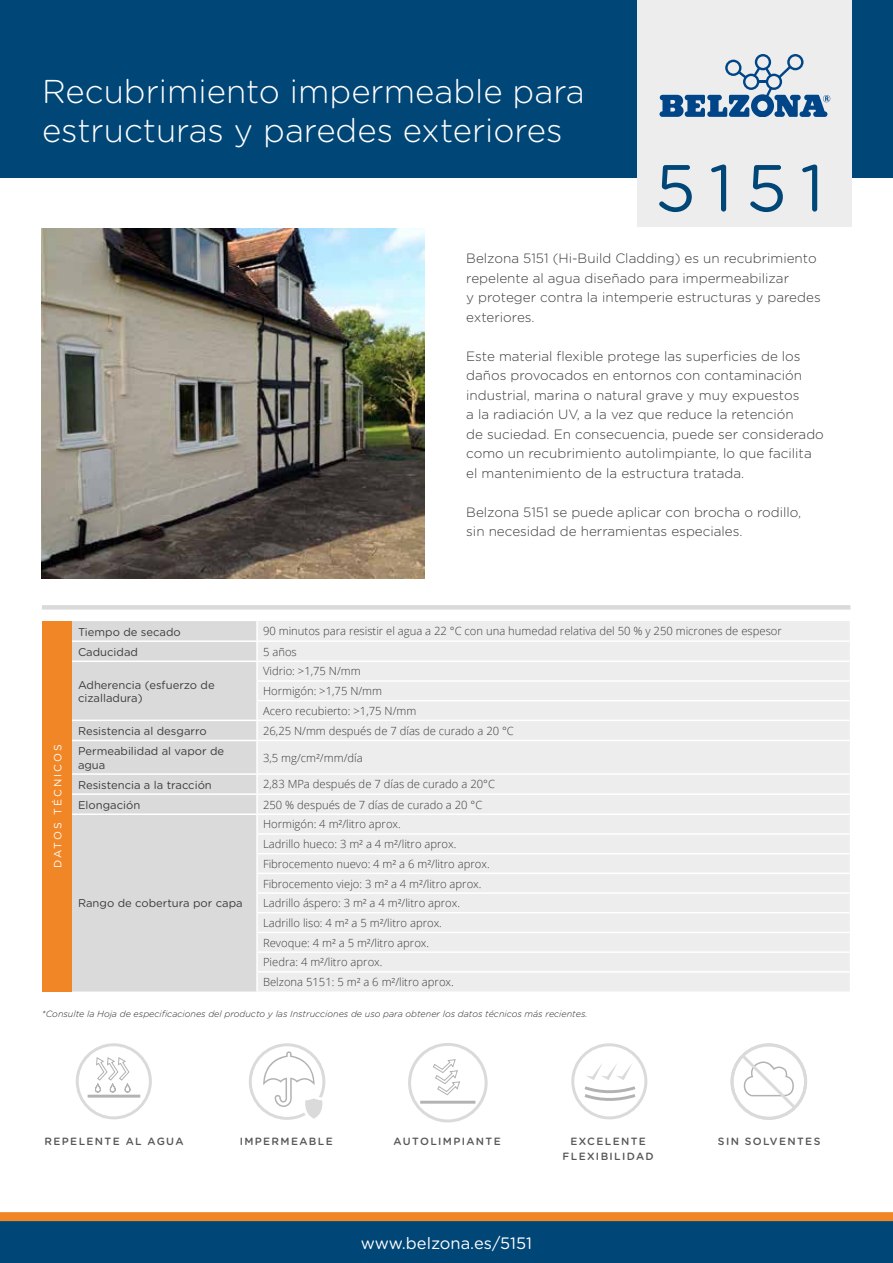
<style>
.page{position:relative;width:893px;height:1263px;background:#fff}
.page>*{position:absolute;margin:0;border:0;box-sizing:border-box;transform-origin:0 0}
.t1{font:66px "Gotham Rounded";color:#004676}
.t2{font:300 33px/39.6px "Gotham Rounded";color:#fff}
.t3{font:16.5px "Gotham Rounded";color:#fff}
.t4{font:300 13.5px/19.5px "Gotham Rounded";color:#3c3c3b}
.t5{font:300 11.25px/19.6px "Open Sans";color:#3c3c3b}
.t6{font:11.25px/13.5px "Gotham Rounded";color:#3c3c3b}
.t7{font:500 10.5px/14.9px "Gotham Rounded";letter-spacing:.13em;color:#575756;text-align:center}
.t8{font:10.5px "Gotham Rounded";letter-spacing:.195em;color:#fff}
.t9{font:italic 300 9px "Gotham Rounded";color:#282827}
</style>
<div class="page">
<div style="left:0;top:0;width:893px;height:178px;background:#004676"></div>
<div style="left:0;top:1220px;width:893px;height:43px;background:#004676"></div>
<img style="left:41px;top:228px;width:383px;height:350px">
<div style="left:42px;top:605px;width:808px;height:5px;background:#dadada"></div>
<div style="left:638px;top:0;width:214px;height:226px;background:#ededed"></div>
<svg style="left:659px;top:54px;width:171px;height:63px"></svg>
<div style="left:0;top:1212px;width:893px;height:9px;background:#f18625"></div>
<svg style="left:730px;top:1043px;width:77px;height:77px"></svg>
<svg style="left:76px;top:1043px;width:76px;height:76px"></svg>
<svg style="left:249px;top:1043px;width:76px;height:77px"></svg>
<svg style="left:571px;top:1043px;width:76px;height:76px"></svg>
<hr style="left:420px;top:1101px;width:55px;height:3px;background:#b3b2b2">
<svg style="left:433px;top:1059px;width:27px;height:37px"></svg>
<div style="left:408px;top:1043px;width:80px;height:79px;border:3px solid #dadada;border-radius:50%"></div>
<div style="left:43px;top:621px;width:29px;height:370px;background:#f18626"></div>
<div style="left:72px;top:621px;width:184px;height:370px;background:#dadada"></div>
<div style="left:258px;top:621px;width:592px;height:370px;background:#ededed"></div>
<hr style="left:72px;top:640px;width:185px;height:2px;background:#fff">
<hr style="left:257px;top:640px;width:593px;height:2px;background:#fff">
<hr style="left:72px;top:660px;width:185px;height:2px;background:#fff">
<hr style="left:257px;top:660px;width:593px;height:2px;background:#fff">
<hr style="left:256px;top:680px;width:594px;height:2px;background:#fff">
<hr style="left:256px;top:700px;width:594px;height:1px;background:#fff">
<hr style="left:72px;top:720px;width:185px;height:1px;background:#fff">
<hr style="left:257px;top:720px;width:593px;height:1px;background:#fff">
<hr style="left:72px;top:740px;width:185px;height:1px;background:#fff">
<hr style="left:257px;top:740px;width:593px;height:1px;background:#fff">
<hr style="left:72px;top:773px;width:185px;height:2px;background:#fff">
<hr style="left:257px;top:773px;width:593px;height:2px;background:#fff">
<hr style="left:72px;top:793px;width:185px;height:2px;background:#fff">
<hr style="left:257px;top:793px;width:593px;height:2px;background:#fff">
<hr style="left:72px;top:813px;width:185px;height:2px;background:#fff">
<hr style="left:257px;top:813px;width:593px;height:2px;background:#fff">
<hr style="left:256px;top:833px;width:594px;height:2px;background:#fff">
<hr style="left:256px;top:853px;width:594px;height:1px;background:#fff">
<hr style="left:256px;top:872px;width:594px;height:2px;background:#fff">
<hr style="left:256px;top:892px;width:594px;height:2px;background:#fff">
<hr style="left:256px;top:912px;width:594px;height:1px;background:#fff">
<hr style="left:256px;top:932px;width:594px;height:1px;background:#fff">
<hr style="left:256px;top:951px;width:594px;height:2px;background:#fff">
<hr style="left:256px;top:971px;width:594px;height:1px;background:#fff">
<svg style="left:256px;top:621px;width:1px;height:119px"></svg>
<svg style="left:256px;top:775px;width:1px;height:216px"></svg>
<h2 class="t2" style="left:42px;top:70px;width:544px">Recubrimiento impermeable para estructuras y paredes exteriores</h2>
<h1 class="t1" style="left:655px;top:143px;width:170px">5151</h1>
<p class="t4" style="left:466px;top:248px;width:356px">Belzona 5151 (Hi-Build Cladding) es un recubrimiento repelente al agua diseñado para impermeabilizar<br>y proteger contra la intemperie estructuras y paredes exteriores.</p>
<p class="t4" style="left:466px;top:346px;width:359px">Este material flexible protege las superficies de los daños provocados en entornos con contaminación industrial, marina o natural grave y muy expuestos<br>a la radiación UV, a la vez que reduce la retención<br>de suciedad. En consecuencia, puede ser considerado como un recubrimiento autolimpiante, lo que facilita el mantenimiento de la estructura tratada.</p>
<p class="t4" style="left:466px;top:502px;width:336px">Belzona 5151 se puede aplicar con brocha o rodillo, sin necesidad de herramientas especiales.</p>
<p class="t8" style="left:51px;top:868px;width:125px;rotate:-90deg">DATOS TÉCNICOS</p>
<p class="t6" style="left:78px;top:624px;width:104px">Tiempo de secado</p>
<p class="t5" style="left:263px;top:621px;width:520px">90 minutos para resistir el agua a 22 °C con una humedad relativa del 50 % y 250 micrones de espesor</p>
<p class="t6" style="left:78px;top:644px;width:62px">Caducidad</p>
<p class="t5" style="left:263px;top:641px;width:35px">5 años</p>
<p class="t6" style="left:78px;top:677px;width:138px">Adherencia (esfuerzo de cizalladura)</p>
<p class="t5" style="left:263px;top:661px;width:155px">Vidrio: &gt;1,75 N/mm<br>Hormigón: &gt;1,75 N/mm<br>Acero recubierto: &gt;1,75 N/mm</p>
<p class="t6" style="left:78px;top:724px;width:130px">Resistencia al desgarro</p>
<p class="t5" style="left:263px;top:720px;width:252px">26,25 N/mm después de 7 días de curado a 20 °C</p>
<p class="t6" style="left:78px;top:744px;width:148px">Permeabilidad al vapor de agua</p>
<p class="t5" style="left:263px;top:747px;width:101px">3,5 mg/cm²/mm/día</p>
<p class="t6" style="left:78px;top:777px;width:135px">Resistencia a la tracción</p>
<p class="t5" style="left:263px;top:774px;width:233px">2,83 MPa después de 7 días de curado a 20°C</p>
<p class="t6" style="left:78px;top:797px;width:64px">Elongación</p>
<p class="t5" style="left:263px;top:794px;width:221px">250 % después de 7 días de curado a 20 °C</p>
<p class="t6" style="left:78px;top:896px;width:166px">Rango de cobertura por capa</p>
<p class="t5" style="left:263px;top:814px;width:228px">Hormigón: 4 m²/litro aprox.<br>Ladrillo hueco: 3 m² a 4 m²/litro aprox.<br>Fibrocemento nuevo: 4 m² a 6 m²/litro aprox.<br>Fibrocemento viejo: 3 m² a 4 m²/litro aprox.<br>Ladrillo áspero: 3 m² a 4 m²/litro aprox.<br>Ladrillo liso: 4 m² a 5 m²/litro aprox.<br>Revoque: 4 m² a 5 m²/litro aprox.<br>Piedra: 4 m²/litro aprox.<br>Belzona 5151: 5 m² a 6 m²/litro aprox.</p>
<p class="t9" style="left:42px;top:1008px;width:547px">*Consulte la Hoja de especificaciones del producto y las Instrucciones de uso para obtener los datos técnicos más recientes.</p>
<p class="t7" style="left:45px;top:1133px;width:141px">REPELENTE AL AGUA</p>
<p class="t7" style="left:240px;top:1133px;width:95px">IMPERMEABLE</p>
<p class="t7" style="left:394px;top:1133px;width:109px">AUTOLIMPIANTE</p>
<p class="t7" style="left:563px;top:1133px;width:93px">EXCELENTE<br>FLEXIBILIDAD</p>
<p class="t7" style="left:718px;top:1133px;width:104px">SIN SOLVENTES</p>
<h3 class="t3" style="left:361px;top:1231px;width:173px">www.belzona.es/5151</h3>
</div>
